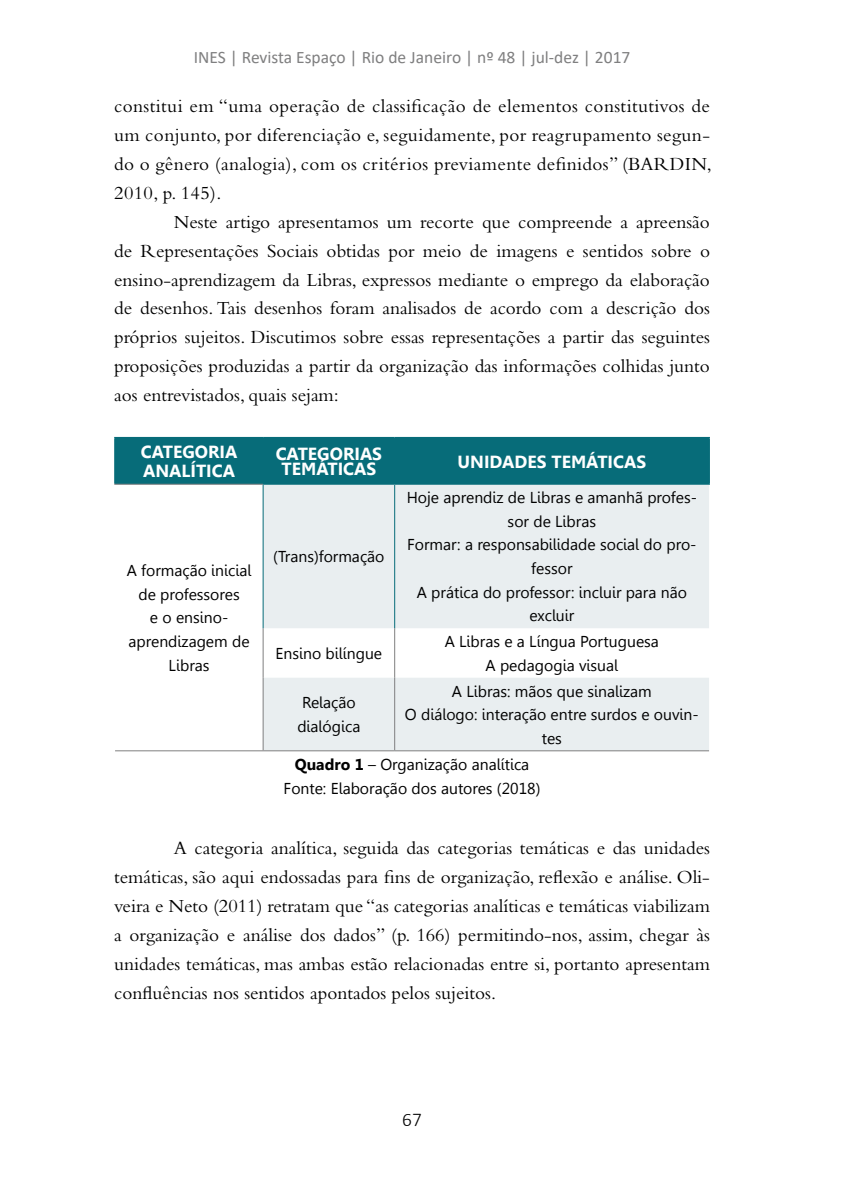
<style>
.page{position:relative;width:844px;height:1191px;background:#fff}
.page>*{position:absolute;margin:0;border:0;box-sizing:border-box;transform-origin:0 0}
.t1{font:19.25px/28.9px "Bembo Std";color:#000;text-align:justify}
.t2{font:300 19.25px "Calibri";color:#000}
.t3{font:700 17.5px/19.2px "Gisha";color:#fff}
.t4{font:17.5px "Calibri";color:#7f7f80}
.t5{font:15.75px/23.6px "Gisha";color:#000;text-align:center}
.s1{font-weight:700}
</style>
<div class="page">
<div style="left:116px;top:439px;width:592px;height:45px;background:#076c79"></div>
<svg style="left:264px;top:485px;width:444px;height:265px;fill:#e9eef0"></svg>
<hr style="left:114px;top:439px;width:2px;height:45px;background:#076c79">
<hr style="left:114px;top:437px;width:149px;height:2px;background:#076c79">
<hr style="left:263px;top:437px;width:131px;height:2px;background:#076c79">
<hr style="left:394px;top:437px;width:315px;height:2px;background:#076c79">
<hr style="left:262px;top:439px;width:2px;height:45px;background:#076c79">
<hr style="left:393px;top:439px;width:2px;height:45px;background:#076c79">
<hr style="left:708px;top:439px;width:1px;height:45px;background:#076c79">
<hr style="left:114px;top:484px;width:149px;height:1px;background:#7f7f80">
<hr style="left:115px;top:750px;width:148px;height:1px;background:#7f7f80">
<hr style="left:263px;top:750px;width:131px;height:1px;background:#7f7f80">
<hr style="left:394px;top:750px;width:314px;height:1px;background:#7f7f80">
<hr style="left:263px;top:628px;width:1px;height:49px;background:#7f7f80">
<hr style="left:394px;top:628px;width:1px;height:49px;background:#7f7f80">
<hr style="left:263px;top:677px;width:1px;height:73px;background:#7f7f80">
<hr style="left:394px;top:677px;width:1px;height:73px;background:#7f7f80">
<hr style="left:263px;top:484px;width:131px;height:1px;background:#076c79">
<hr style="left:394px;top:484px;width:315px;height:1px;background:#076c79">
<hr style="left:263px;top:484px;width:1px;height:144px;background:#076c79">
<hr style="left:394px;top:484px;width:1px;height:144px;background:#076c79">
<p class="t4" style="left:194px;top:50px;width:438px">INES | Revista Espaço | Rio de Janeiro | nº 48 | jul-dez | 2017</p>
<p class="t1" style="left:114px;top:91px;width:599px">constitui em “uma operação de classificação de elementos constitutivos de um conjunto, por diferenciação e, seguidamente, por reagrupamento segun&shy;do o gênero (analogia), com os critérios previamente definidos” (BARDIN, 2010, p. 145).</p>
<p class="t1" style="left:114px;top:207px;width:597px;text-indent:60px">Neste artigo apresentamos um recorte que compreende a apreensão de Representações Sociais obtidas por meio de imagens e sentidos sobre o ensino-aprendizagem da Libras, expressos mediante o emprego da elaboração de desenhos. Tais desenhos foram analisados de acordo com a descrição dos próprios sujeitos. Discutimos sobre essas representações a partir das seguintes proposições produzidas a partir da organização das informações colhidas junto aos entrevistados, quais sejam:</p>
<p class="t3" style="left:141px;top:442px;width:98px">CATEGORIA<br>ANALÍTICA</p>
<p class="t3" style="left:275px;top:446px;width:108px;line-height:15.8px;text-align:center">CATEGORIAS<br>TEMÁTICAS</p>
<p class="t3" style="left:457px;top:452px;width:190px">UNIDADES TEMÁTICAS</p>
<p class="t5" style="left:127px;top:559px;width:126px">A formação inicial de professores<br>e o ensino&shy;aprendizagem de<br>Libras</p>
<p class="t5" style="left:273px;top:545px;width:113px">(Trans)formação</p>
<p class="t5" style="left:406px;top:486px;width:292px">Hoje aprendiz de Libras e amanhã profes&shy;sor de Libras<br>Formar: a responsabilidade social do pro&shy;fessor<br>A prática do professor: incluir para não excluir</p>
<p class="t5" style="left:275px;top:641px;width:108px">Ensino bilíngue</p>
<p class="t5" style="left:444px;top:630px;width:216px">A Libras e a Língua Portuguesa<br>A pedagogia visual</p>
<p class="t5" style="left:297px;top:691px;width:65px;text-align:left">Relação dialógica</p>
<p class="t5" style="left:405px;top:679px;width:295px">A Libras: mãos que sinalizam<br>O diálogo: interação entre surdos e ouvin&shy;tes</p>
<p class="t5" style="left:283px;top:753px;width:258px"><span class="s1">Quadro 1</span> – Organização analítica<br>Fonte: Elaboração dos autores (2018)</p>
<p class="t1" style="left:114px;top:833px;width:597px;text-indent:60px">A categoria analítica, seguida das categorias temáticas e das unidades temáticas, são aqui endossadas para fins de organização, reflexão e análise. Oli&shy;veira e Neto (2011) retratam que “as categorias analíticas e temáticas viabilizam a organização e análise dos dados” (p. 166) permitindo-nos, assim, chegar às unidades temáticas, mas ambas estão relacionadas entre si, portanto apresentam confluências nos sentidos apontados pelos sujeitos.</p>
<p class="t2" style="left:402px;top:1111px;width:21px">67</p>
</div>
